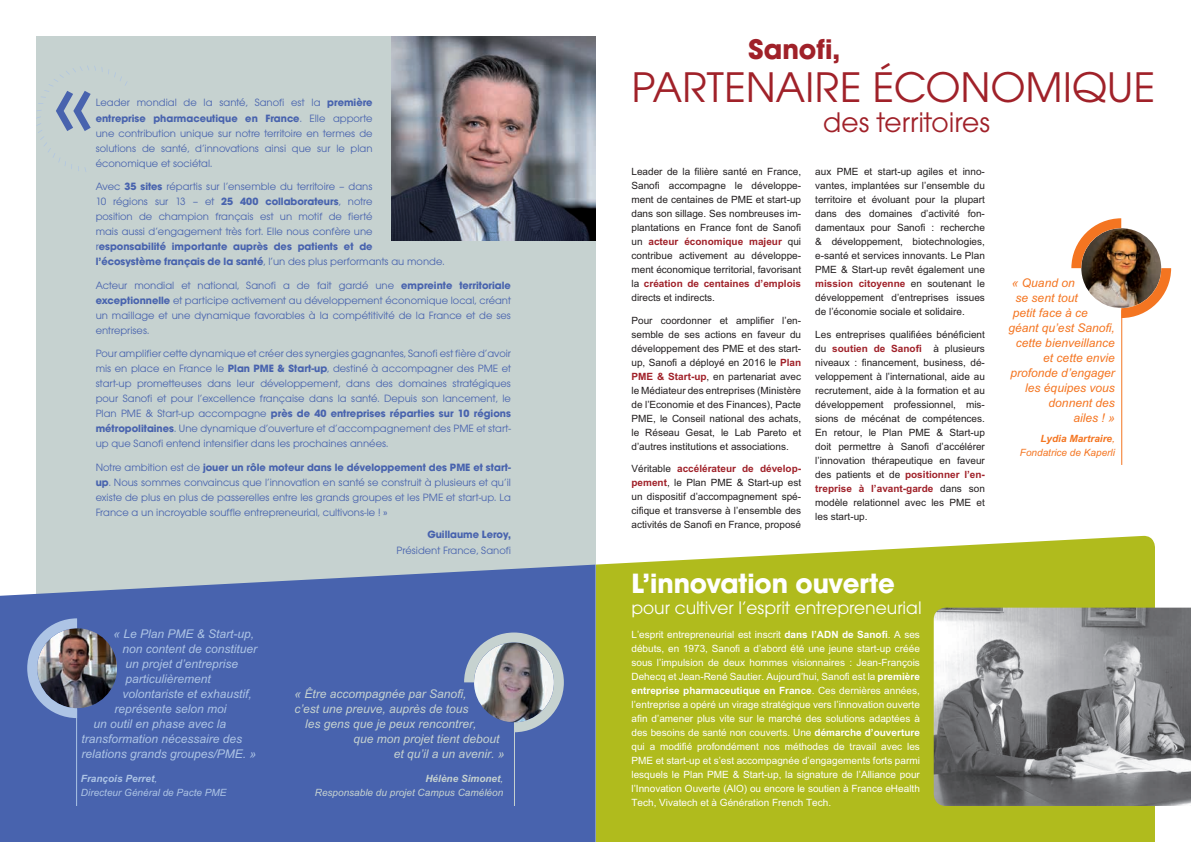
<style>
.page{position:relative;width:1191px;height:842px;background:#fff}
.page>*{position:absolute;margin:0;border:0;box-sizing:border-box;transform-origin:0 0}
.t1{font:111.6px "Avant Garde Gothic Itc T";color:#4863ae}
.t2{font:44.6px "Avant Garde Gothic Itc T";color:#a02129}
.t3{font:29.5px "Avant Garde Gothic Itc T";color:#a02129}
.t4{font:700 29.5px "Avant Garde Gothic Itc T";color:#a02129}
.t5{font:700 29px "Avant Garde Gothic Itc T";color:#fff}
.t6{font:18.9px "Avant Garde Gothic Itc T";color:#fff}
.t7{font:italic 12px "Arial";color:#adc4e5}
.t8{font:italic 12px "Arial";color:#f47521}
.t9{font:italic 12px "Arial";color:#c6d2d0}
.t10{font:11px/15px "Avant Garde Gothic Itc T";color:#4863ae;text-align:justify}
.t11{font:700 11px "Avant Garde Gothic Itc T";color:#4863ae}
.t12{font:10px/14px "Arial";color:#231f20;text-align:justify}
.t13{font:10px/14px "Arial";color:#fff;text-align:justify}
.t14{font:italic 10px/14px "Arial";color:#c6d2d0;text-align:right}
.t15{font:italic 10px/14px "Arial";color:#adc4e5}
.t16{font:italic 10px/14px "Arial";color:#f47521;text-align:right}
.s1{font-weight:700}
.s2{font-weight:700;color:#a02129}
</style>
<div class="page">
<svg style="left:595px;top:535px;width:560px;height:307px;background:#b5bf2c"></svg>
<img style="left:933px;top:608px;width:258px;height:198px">
<img style="left:1071px;top:218px;width:100px;height:100px">
<hr style="left:1121px;top:310px;width:1px;height:155px;background:#f47521">
<div style="left:36px;top:36px;width:559px;height:806px;background:#c6d2d0"></div>
<div style="left:0;top:565px;width:595px;height:277px;background:#4863ae"></div>
<svg style="left:102px;top:70px;width:25px;height:15px"></svg>
<svg style="left:38px;top:66px;width:58px;height:38px"></svg>
<svg style="left:37px;top:110px;width:35px;height:59px"></svg>
<img style="left:37px;top:628px;width:80px;height:80px;border-radius:40px">
<img style="left:27px;top:618px;width:50px;height:100px">
<svg style="left:464px;top:632px;width:100px;height:100px"></svg>
<hr style="left:76px;top:709px;width:1px;height:97px;background:#adc4e5">
<hr style="left:514px;top:730px;width:1px;height:76px;background:#c6d2d0">
<img style="left:391px;top:36px;width:204px;height:204px">
<h1 class="t1" style="left:51px;top:37px;width:47px">«</h1>
<p class="t10" style="left:96px;top:95px;width:278px">Leader mondial de la santé, Sanofi est la <span class="s1">première entreprise pharmaceutique en France</span>. Elle apporte une contribution unique sur notre territoire en termes de solutions de santé, d’innovations ainsi que sur le plan économique et sociétal.</p>
<p class="t10" style="left:96px;top:179px;width:350px;text-align:left">Avec <span class="s1">35 sites</span> répartis sur l’ensemble du territoire – dans<br>10 régions sur 13 – et <span class="s1">25 400 collaborateurs</span>, notre<br>position de champion français est un motif de fierté<br>mais aussi d’engagement très fort. Elle nous confère une r<span class="s1">esponsabilité importante auprès des patients et de<br>l’écosystème français de la santé</span>, l’un des plus performants au monde.</p>
<p class="t10" style="left:96px;top:277px;width:417px">Acteur mondial et national, Sanofi a de fait gardé une <span class="s1">empreinte territoriale exceptionnelle</span> et participe activement au développement économique local, créant un maillage et une dynamique favorables à la compétitivité de la France et de ses entreprises.</p>
<p class="t10" style="left:96px;top:346px;width:417px">Pour amplifier cette dynamique et créer des synergies gagnantes, Sanofi est fière d’avoir mis en place en France le <span class="s1">Plan PME &amp; Start-up</span>, destiné à accompagner des PME et start-up prometteuses dans leur développement, dans des domaines stratégiques pour Sanofi et pour l’excellence française dans la santé. Depuis son lancement, le Plan PME &amp; Start-up accompagne <span class="s1">près de 40 entreprises réparties sur 10 régions métropolitaines</span>. Une dynamique d’ouverture et d’accompagnement des PME et start&shy;up que Sanofi entend intensifier dans les prochaines années.</p>
<p class="t10" style="left:96px;top:459px;width:417px">Notre ambition est de <span class="s1">jouer un rôle moteur dans le développement des PME et start&shy;up</span>. Nous sommes convaincus que l’innovation en santé se construit à plusieurs et qu’il existe de plus en plus de passerelles entre les grands groupes et les PME et start-up. La France a un incroyable souffle entrepreneurial, cultivons-le ! »</p>
<p class="t11" style="left:427px;top:527px;width:85px">Guillaume Leroy,</p>
<p class="t10" style="left:396px;top:542px;width:116px">Président France, Sanofi</p>
<p class="t7" style="left:113px;top:627px;width:142px">« Le Plan PME &amp; Start-up,</p>
<p class="t7" style="left:122px;top:642px;width:136px">non content de constituer</p>
<p class="t7" style="left:125px;top:657px;width:114px">un projet d’entreprise</p>
<p class="t7" style="left:125px;top:672px;width:87px">particulièrement</p>
<p class="t7" style="left:122px;top:687px;width:131px">volontariste et exhaustif,</p>
<p class="t7" style="left:114px;top:702px;width:114px">représente selon moi</p>
<p class="t7" style="left:93px;top:717px;width:134px">un outil en phase avec la</p>
<p class="t7" style="left:81px;top:732px;width:162px">transformation nécessaire des</p>
<p class="t7" style="left:81px;top:747px;width:176px">relations grands groupes/PME. »</p>
<p class="t15" style="left:81px;top:772px;width:147px"><span class="s1">François Perret</span>,<br>Directeur Général de Pacte PME</p>
<p class="t9" style="left:294px;top:687px;width:174px">« Être accompagnée par Sanofi,</p>
<p class="t9" style="left:294px;top:702px;width:176px">c’est une preuve, auprès de tous</p>
<p class="t9" style="left:305px;top:717px;width:173px">les gens que je peux rencontrer,</p>
<p class="t9" style="left:353px;top:732px;width:148px">que mon projet tient debout</p>
<p class="t9" style="left:394px;top:747px;width:112px">et qu’il a un avenir. »</p>
<p class="t14" style="left:315px;top:772px;width:190px"><span class="s1">Hélène Simonet</span>,<br>Responsable du projet Campus Caméléon</p>
<h3 class="t4" style="left:748px;top:31px;width:93px">Sanofi,</h3>
<h2 class="t2" style="left:631px;top:61px;width:525px">PARTENAIRE ÉCONOMIQUE</h2>
<h3 class="t3" style="left:823px;top:105px;width:169px">des territoires</h3>
<p class="t12" style="left:631px;top:165px;width:171px">Leader de la filière santé en France, Sanofi accompagne le développe&shy;ment de centaines de PME et start-up dans son sillage. Ses nombreuses im&shy;plantations en France font de Sanofi un <span class="s2">acteur économique majeur</span> qui contribue activement au développe&shy;ment économique territorial, favorisant la <span class="s2">création de centaines d’emplois </span>directs et indirects.</p>
<p class="t12" style="left:631px;top:313px;width:171px">Pour coordonner et amplifier l’en&shy;semble de ses actions en faveur du développement des PME et des start&shy;up, Sanofi a déployé en 2016 le <span class="s2">Plan PME &amp; Start-up</span>, en partenariat avec le Médiateur des entreprises (Ministère de l’Economie et des Finances), Pacte PME, le Conseil national des achats, le Réseau Gesat, le Lab Pareto et d’autres institutions et associations.</p>
<p class="t12" style="left:631px;top:462px;width:171px">Véritable <span class="s2">accélérateur de dévelop&shy;pement</span>, le Plan PME &amp; Start-up est un dispositif d’accompagnement spé&shy;cifique et transverse à l’ensemble des activités de Sanofi en France, proposé</p>
<p class="t12" style="left:815px;top:165px;width:171px">aux PME et start-up agiles et inno&shy;vantes, implantées sur l’ensemble du territoire et évoluant pour la plupart dans des domaines d’activité fon&shy;damentaux pour Sanofi : recherche &amp; développement, biotechnologies, e-santé et services innovants. Le Plan PME &amp; Start-up revêt également une <span class="s2">mission citoyenne</span> en soutenant le développement d’entreprises issues de l’économie sociale et solidaire.</p>
<p class="t12" style="left:815px;top:327px;width:171px">Les entreprises qualifiées bénéficient du <span class="s2">soutien de Sanofi</span> à plusieurs niveaux : financement, business, dé&shy;veloppement à l’international, aide au recrutement, aide à la formation et au développement professionnel, mis&shy;sions de mécénat de compétences.<br>En retour, le Plan PME &amp; Start-up doit permettre à Sanofi d’accélérer l’innovation thérapeutique en faveur des patients et de <span class="s2">positionner l’en&shy;treprise à l’avant-garde</span> dans son modèle relationnel avec les PME et les start-up.</p>
<p class="t8" style="left:1012px;top:276px;width:64px">« Quand on</p>
<p class="t8" style="left:1015px;top:291px;width:64px">se sent tout</p>
<p class="t8" style="left:1013px;top:306px;width:76px">petit face à ce</p>
<p class="t8" style="left:1008px;top:321px;width:108px">géant qu’est Sanofi,</p>
<p class="t8" style="left:1016px;top:336px;width:100px">cette bienveillance</p>
<p class="t8" style="left:1043px;top:351px;width:73px">et cette envie</p>
<p class="t8" style="left:1010px;top:366px;width:106px">profonde d’engager</p>
<p class="t8" style="left:1025px;top:381px;width:91px">les équipes vous</p>
<p class="t8" style="left:1048px;top:396px;width:68px">donnent des</p>
<p class="t8" style="left:1073px;top:411px;width:43px">ailes ! »</p>
<p class="t16" style="left:1020px;top:432px;width:97px"><span class="s1">Lydia Martraire</span>,<br>Fondatrice de Kaperli</p>
<h3 class="t5" style="left:631px;top:565px;width:265px">L’innovation ouverte</h3>
<h3 class="t6" style="left:631px;top:597px;width:292px">pour cultiver l’esprit entrepreneurial</h3>
<p class="t13" style="left:631px;top:627px;width:290px">L’esprit entrepreneurial est inscrit <span class="s1">dans l’ADN de Sanofi</span>. A ses débuts, en 1973, Sanofi a d’abord été une jeune start-up créée sous l’impulsion de deux hommes visionnaires : Jean-François Dehecq et Jean-René Sautier. Aujourd’hui, Sanofi est la <span class="s1">première entreprise pharmaceutique en France</span>. Ces dernières années, l’entreprise a opéré un virage stratégique vers l’innovation ouverte afin d’amener plus vite sur le marché des solutions adaptées à des besoins de santé non couverts. Une <span class="s1">démarche d’ouverture </span>qui a modifié profondément nos méthodes de travail avec les PME et start-up et s’est accompagnée d’engagements forts parmi lesquels le Plan PME &amp; Start-up, la signature de l’Alliance pour l’Innovation Ouverte (AIO) ou encore le soutien à France eHealth Tech, Vivatech et à Génération French Tech.</p>
</div>
